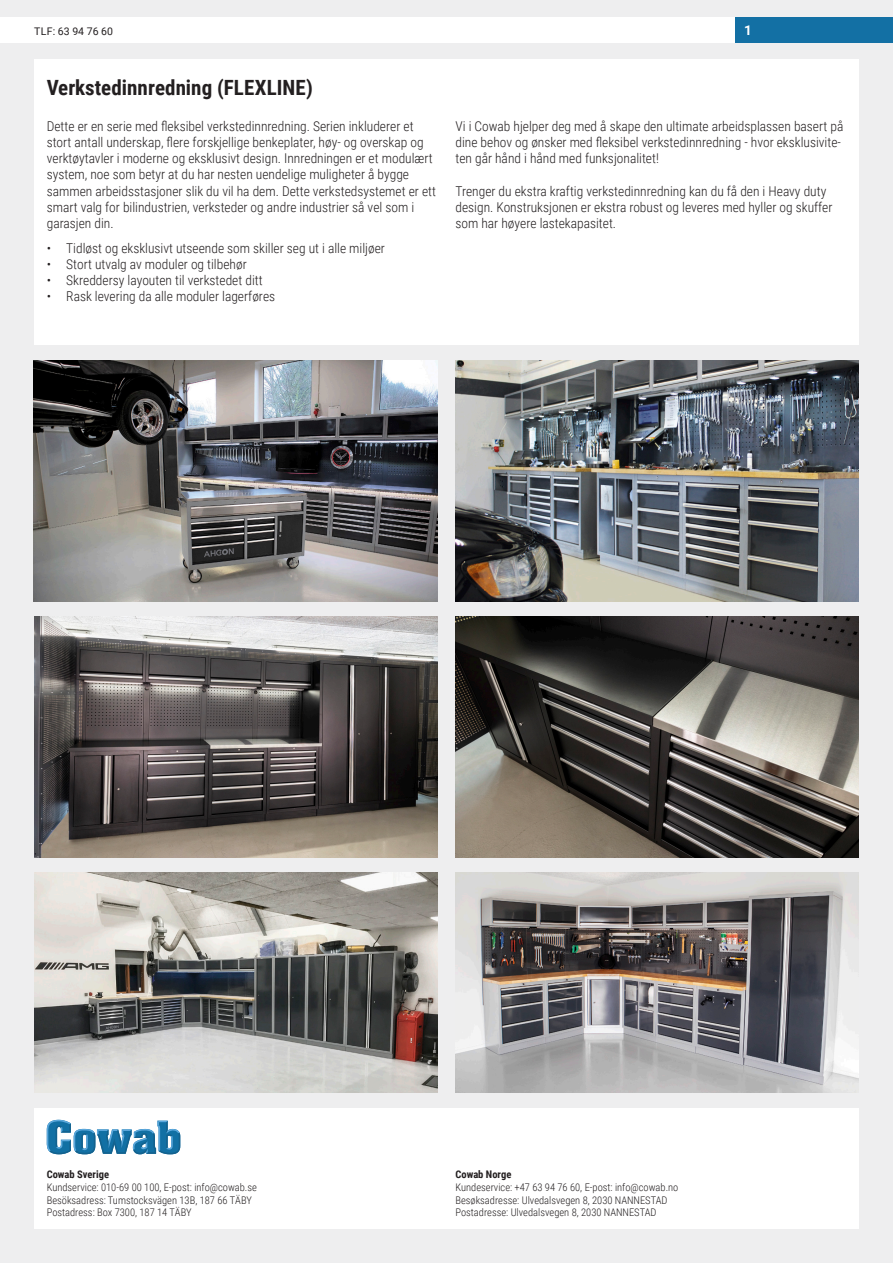
<style>
.page{position:relative;width:893px;height:1263px;background:#eeeeef}
.page>*{position:absolute;margin:0;border:0;box-sizing:border-box;transform-origin:0 0}
.t1{font:700 21px "Roboto Condensed";color:#231f20}
.t2{font:300 13.5px/16.2px "Roboto Condensed";color:#231f20}
.t3{font:700 13.5px "Roboto";color:#fff}
.t4{font:300 10.5px/12.6px "Roboto Condensed";color:#231f20}
.t5{font:700 10.5px "Roboto Condensed";color:#231f20}
.t6{font:10.5px "Roboto";color:#231f20}
</style>
<div class="page">
<div style="left:34px;top:60px;width:825px;height:285px;background:#fff"></div>
<div style="left:34px;top:1108px;width:825px;height:121px;background:#fff"></div>
<div style="left:0;top:17px;width:893px;height:26px;background:#fff"></div>
<div style="left:736px;top:17px;width:157px;height:26px;background:#1370a4"></div>
<svg style="left:47px;top:1120px;width:133px;height:34px"></svg>
<img style="left:455px;top:360px;width:404px;height:242px">
<img style="left:455px;top:873px;width:404px;height:219px">
<img style="left:34px;top:873px;width:404px;height:219px">
<img style="left:34px;top:617px;width:404px;height:241px">
<img style="left:34px;top:360px;width:404px;height:242px">
<img style="left:455px;top:617px;width:404px;height:241px">
<p class="t6" style="left:34px;top:24px;width:80px">TLF: 63 94 76 60</p>
<h1 class="t1" style="left:47px;top:73px;width:268px">Verkstedinnredning (FLEXLINE)</h1>
<p class="t2" style="left:47px;top:117px;width:391px">Dette er en serie med fleksibel verkstedinnredning. Serien inkluderer et stort antall underskap, flere forskjellige benkeplater, høy- og overskap og verktøytavler i moderne og eksklusivt design. Innredningen er et modulært system, noe som betyr at du har nesten uendelige muligheter å bygge sammen arbeidsstasjoner slik du vil ha dem. Dette verkstedsystemet er ett smart valg for bilindustrien, verksteder og andre industrier så vel som i garasjen din.</p>
<p class="t2" style="left:47px;top:239px;width:340px">• Tidløst og eksklusivt utseende som skiller seg ut i alle miljøer</p>
<p class="t2" style="left:47px;top:255px;width:201px">• Stort utvalg av moduler og tilbehør</p>
<p class="t2" style="left:47px;top:272px;width:217px">• Skreddersy layouten til verkstedet ditt</p>
<p class="t2" style="left:47px;top:288px;width:230px">• Rask levering da alle moduler lagerføres</p>
<p class="t3" style="left:744px;top:21px;width:9px">1</p>
<p class="t2" style="left:455px;top:117px;width:389px">Vi i Cowab hjelper deg med å skape den ultimate arbeidsplassen basert på dine behov og ønsker med fleksibel verkstedinnredning - hvor eksklusivite&shy;ten går hånd i hånd med funksjonalitet!</p>
<p class="t2" style="left:455px;top:182px;width:379px">Trenger du ekstra kraftig verkstedinnredning kan du få den i Heavy duty design. Konstruksjonen er ekstra robust og leveres med hyller og skuffer som har høyere lastekapasitet.</p>
<p class="t5" style="left:47px;top:1167px;width:64px">Cowab Sverige</p>
<p class="t4" style="left:47px;top:1180px;width:212px">Kundservice: 010-69 00 100, E-post: info@cowab.se<br>Besöksadress: Tumstocksvägen 13B, 187 66 TÄBY<br>Postadress: Box 7300, 187 14 TÄBY</p>
<p class="t5" style="left:455px;top:1167px;width:57px">Cowab Norge</p>
<p class="t4" style="left:455px;top:1180px;width:224px">Kundeservice: +47 63 94 76 60, E-post: info@cowab.no<br>Besøksadresse: Ulvedalsvegen 8, 2030 NANNESTAD<br>Postadresse: Ulvedalsvegen 8, 2030 NANNESTAD</p>
</div>
